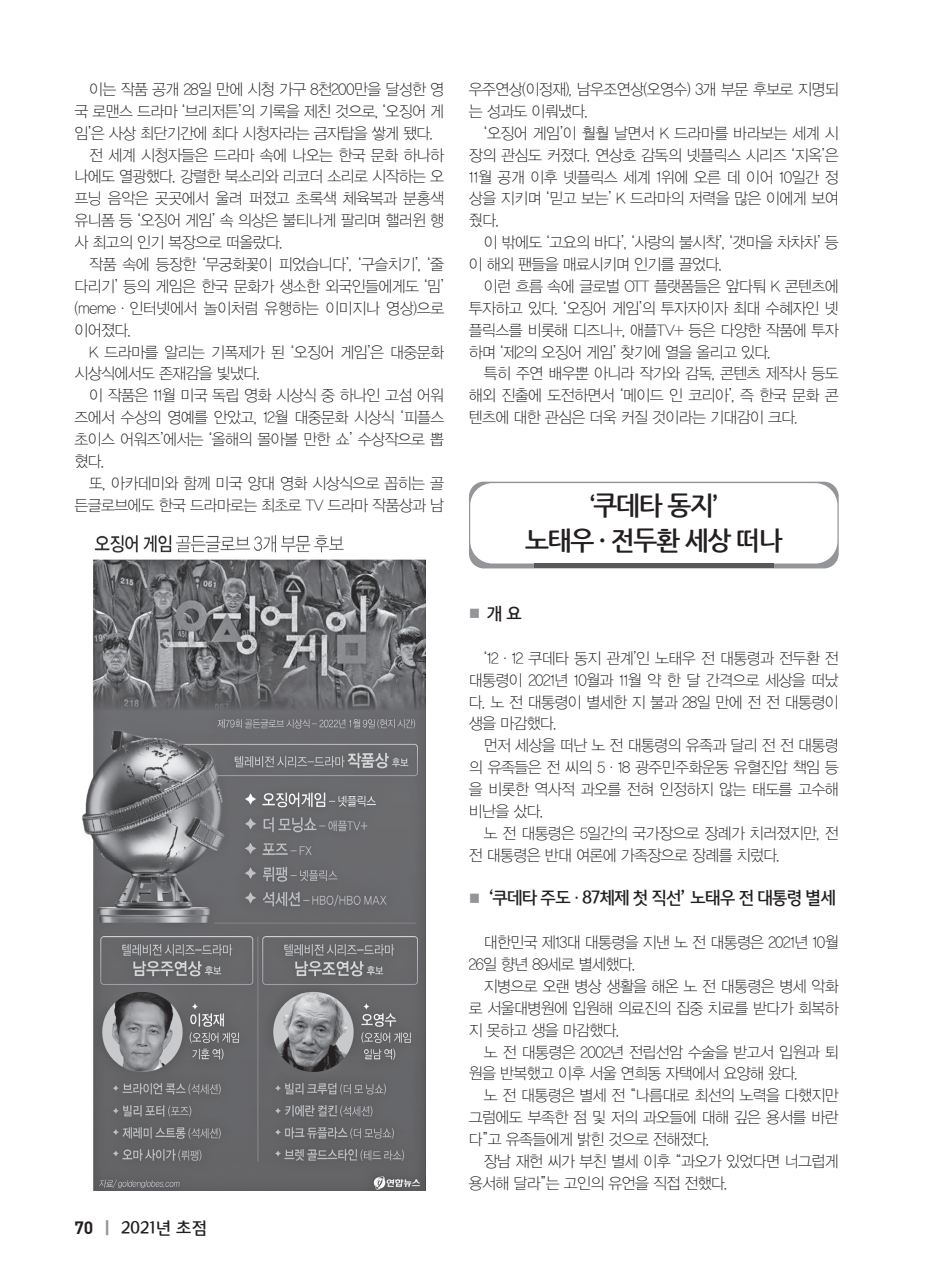
<style>
.page{position:relative;width:933px;height:1275px;background:#fff}
.page>*{position:absolute;margin:0;border:0;box-sizing:border-box;transform-origin:0 0}
.t1{font:700 26.25px/35px "Nanum Gothic";letter-spacing:-.05em;color:#231f20;text-align:center}
.t2{font:500 17.5px "Auction Gothic";letter-spacing:-.07em;color:#231f20;scale:.96 1}
.t3{font:500 16.62px "Auction Gothic";letter-spacing:-.01em;color:#231f20}
.t4{font:15.75px/21.9px "YDVYGO11";letter-spacing:-.04em;color:#231f20;text-align:justify;scale:.96 1}
.s1{font-family:"Dinbol";font-weight:400;font-size:17.5px}
.s2{font-family:"YDVYGO14";font-weight:400;font-size:21px;color:#939598}
.s3{font-weight:700;font-size:12.25px;color:#939598}
</style>
<div class="page">
<svg style="left:469px;top:482px;width:369px;height:86px"></svg>
<div style="left:470px;top:483px;width:367px;height:80px;background:#fff;border-radius:22px"></div>
<div style="left:534px;top:563px;width:239px;height:5px;background:#57585a"></div>
<img style="left:82px;top:535px;width:343px;height:656px">
<p class="t4" style="left:89px;top:77px;width:371px">이는 작품 공개 28일 만에 시청 가구 8천200만을 달성한 영</p>
<p class="t4" style="left:74px;top:99px;width:386px">국 로맨스 드라마 ‘브리저튼’의 기록을 제친 것으로, ‘오징어 게</p>
<p class="t4" style="left:74px;top:121px;width:375px">임’은 사상 최단기간에 최다 시청자라는 금자탑을 쌓게 됐다.</p>
<p class="t4" style="left:89px;top:143px;width:371px">전 세계 시청자들은 드라마 속에 나오는 한국 문화 하나하</p>
<p class="t4" style="left:74px;top:165px;width:386px">나에도 열광했다. 강렬한 북소리와 리코더 소리로 시작하는 오</p>
<p class="t4" style="left:74px;top:187px;width:386px">프닝 음악은 곳곳에서 울려 퍼졌고 초록색 체육복과 분홍색</p>
<p class="t4" style="left:74px;top:209px;width:386px">유니폼 등 ‘오징어 게임’ 속 의상은 불티나게 팔리며 핼러윈 행</p>
<p class="t4" style="left:74px;top:231px;width:219px">사 최고의 인기 복장으로 떠올랐다.</p>
<p class="t4" style="left:89px;top:252px;width:371px">작품 속에 등장한 ‘무궁화꽃이 피었습니다’, ‘구슬치기’, ‘줄</p>
<p class="t4" style="left:74px;top:274px;width:386px">다리기’ 등의 게임은 한국 문화가 생소한 외국인들에게도 ‘밈’</p>
<p class="t4" style="left:74px;top:296px;width:387px">(meme·인터넷에서 놀이처럼 유행하는 이미지나 영상)으로</p>
<p class="t4" style="left:74px;top:318px;width:60px">이어졌다.</p>
<p class="t4" style="left:89px;top:340px;width:371px">K 드라마를 알리는 기폭제가 된 ‘오징어 게임’은 대중문화</p>
<p class="t4" style="left:74px;top:362px;width:195px">시상식에서도 존재감을 빛냈다.</p>
<p class="t4" style="left:89px;top:384px;width:371px">이 작품은 11월 미국 독립 영화 시상식 중 하나인 고섬 어워</p>
<p class="t4" style="left:74px;top:406px;width:387px">즈에서 수상의 영예를 안았고, 12월 대중문화 시상식 ‘피플스</p>
<p class="t4" style="left:74px;top:427px;width:386px">초이스 어워즈’에서는 ‘올해의 몰아볼 만한 쇼’ 수상작으로 뽑</p>
<p class="t4" style="left:74px;top:449px;width:33px">혔다.</p>
<p class="t4" style="left:89px;top:471px;width:371px">또, 아카데미와 함께 미국 양대 영화 시상식으로 꼽히는 골</p>
<p class="t4" style="left:74px;top:493px;width:386px">든글로브에도 한국 드라마로는 최초로 TV 드라마 작품상과 남</p>
<p class="t3" style="left:74px;top:1219px;width:134px"><span class="s1">70</span> <span class="s2">l</span> 2021년 초점</p>
<p class="t4" style="left:469px;top:78px;width:386px">우주연상(이정재), 남우조연상(오영수) 3개 부문 후보로 지명되 는 성과도 이뤄냈다.</p>
<p class="t4" style="left:469px;top:121px;width:386px;text-indent:15px">‘오징어 게임’이 훨훨 날면서 K 드라마를 바라보는 세계 시 장의 관심도 커졌다. 연상호 감독의 넷플릭스 시리즈 ‘지옥’은 11월 공개 이후 넷플릭스 세계 1위에 오른 데 이어 10일간 정 상을 지키며 ‘믿고 보는’ K 드라마의 저력을 많은 이에게 보여 줬다.</p>
<p class="t4" style="left:469px;top:231px;width:386px;text-indent:15px">이 밖에도 ‘고요의 바다’, ‘사랑의 불시착’, ‘갯마을 차차차’ 등 이 해외 팬들을 매료시키며 인기를 끌었다.</p>
<p class="t4" style="left:469px;top:274px;width:386px;text-indent:15px">이런 흐름 속에 글로벌 OTT 플랫폼들은 앞다퉈 K 콘텐츠에 투자하고 있다. ‘오징어 게임’의 투자자이자 최대 수혜자인 넷 플릭스를 비롯해 디즈니+, 애플TV+ 등은 다양한 작품에 투자 하며 ‘제2의 오징어 게임’ 찾기에 열을 올리고 있다.</p>
<p class="t4" style="left:469px;top:362px;width:386px;text-indent:15px">특히 주연 배우뿐 아니라 작가와 감독, 콘텐츠 제작사 등도 해외 진출에 도전하면서 ‘메이드 인 코리아’, 즉 한국 문화 콘 텐츠에 대한 관심은 더욱 커질 것이라는 기대감이 크다.</p>
<h1 class="t1" style="left:525px;top:488px;width:259px">‘쿠데타 동지’<br>노태우 · 전두환 세상 떠나</h1>
<p class="t2" style="left:469px;top:604px;width:57px"><span class="s3">■</span> 개 요</p>
<p class="t4" style="left:469px;top:646px;width:386px;text-indent:15px">‘12·12 쿠데타 동지 관계’인 노태우 전 대통령과 전두환 전 대통령이 2021년 10월과 11월 약 한 달 간격으로 세상을 떠났 다. 노 전 대통령이 별세한 지 불과 28일 만에 전 전 대통령이 생을 마감했다.</p>
<p class="t4" style="left:469px;top:734px;width:386px;text-indent:15px">먼저 세상을 떠난 노 전 대통령의 유족과 달리 전 전 대통령 의 유족들은 전 씨의 5·18 광주민주화운동 유혈진압 책임 등 을 비롯한 역사적 과오를 전혀 인정하지 않는 태도를 고수해 비난을 샀다.</p>
<p class="t4" style="left:469px;top:821px;width:386px;text-indent:15px">노 전 대통령은 5일간의 국가장으로 장례가 치러졌지만, 전 전 대통령은 반대 여론에 가족장으로 장례를 치렀다.</p>
<p class="t2" style="left:469px;top:889px;width:384px"><span class="s3">■</span> ‘쿠데타 주도 · 87체제 첫 직선’ 노태우 전 대통령 별세</p>
<p class="t4" style="left:469px;top:931px;width:386px;text-indent:15px">대한민국 제13대 대통령을 지낸 노 전 대통령은 2021년 10월<br>26일 향년 89세로 별세했다.</p>
<p class="t4" style="left:469px;top:974px;width:386px;text-indent:15px">지병으로 오랜 병상 생활을 해온 노 전 대통령은 병세 악화 로 서울대병원에 입원해 의료진의 집중 치료를 받다가 회복하 지 못하고 생을 마감했다.</p>
<p class="t4" style="left:469px;top:1040px;width:386px;text-indent:15px">노 전 대통령은 2002년 전립선암 수술을 받고서 입원과 퇴 원을 반복했고 이후 서울 연희동 자택에서 요양해 왔다.</p>
<p class="t4" style="left:469px;top:1084px;width:386px;text-indent:15px">노 전 대통령은 별세 전 “나름대로 최선의 노력을 다했지만 그럼에도 부족한 점 및 저의 과오들에 대해 깊은 용서를 바란 다”고 유족들에게 밝힌 것으로 전해졌다.</p>
<p class="t4" style="left:469px;top:1149px;width:386px;text-indent:15px">장남 재헌 씨가 부친 별세 이후 “과오가 있었다면 너그럽게 용서해 달라”는 고인의 유언을 직접 전했다.</p>
</div>
